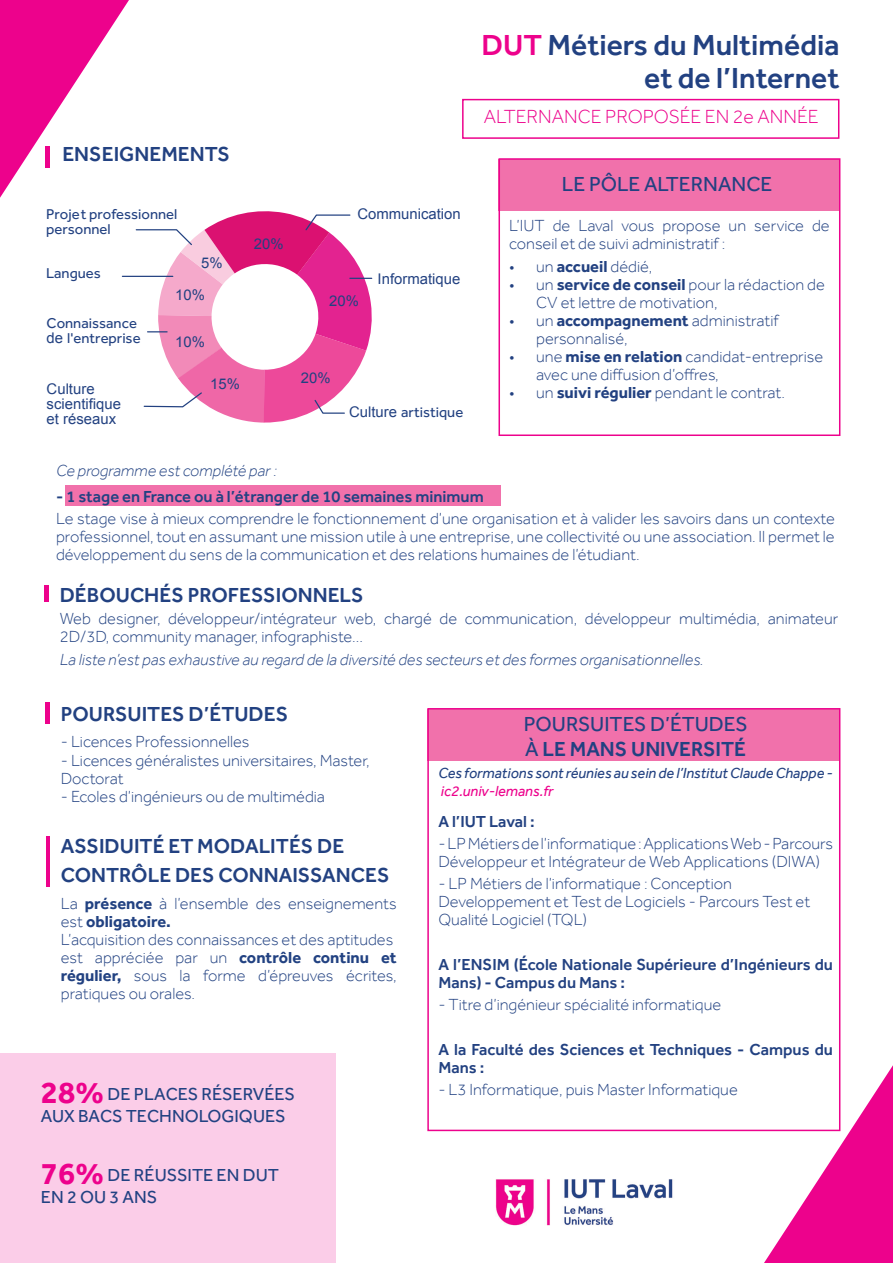
<style>
.page{position:relative;width:893px;height:1263px;background:#fff}
.page>*{position:absolute;margin:0;border:0;box-sizing:border-box;transform-origin:0 0}
.t1{font:500 30px/33px "Effra";color:#224181;text-align:right}
.t2{font:500 30px "Effra";color:#ed028c}
.t3{font:500 21px/25.2px "Effra";color:#224181;text-align:right}
.t4{font:21px "Effra";color:#224181}
.t5{font:300 19.5px "Effra";color:#ed028c}
.t6{font:18px/21.6px "Effra";color:#224282}
.t7{font:300 16.5px/18px "Effra";color:#224282}
.t8{font:300 16.5px/18px "Effra";color:#224181}
.t9{font:500 16.5px/18px "Effra";color:#224181}
.t10{font:italic 300 16.5px "Effra";color:#224282}
.t11{font:500 16.5px "Effra";color:#224282}
.t12{font:italic 15px "Effra";color:#224181}
.t13{font:italic 15px "Effra";color:#ed028c}
.t14{font:14.7px/15.1px "Effra";color:#224181}
.t15{font:14.7px/15.1px "Arial";color:#224181}
.s1{font-family:"Arial"}
.s2{font-weight:700}
.s3{font-weight:400}
.s4{font-weight:700;font-size:31.5px;color:#ed028c}
</style>
<div class="page">
<div style="left:66px;top:485px;width:435px;height:21px;background:#f171ab"></div>
<svg style="left:498px;top:158px;width:343px;height:278px"></svg>
<svg style="left:0;top:0;width:129px;height:198px"></svg>
<svg style="left:764px;top:1065px;width:129px;height:198px"></svg>
<svg style="left:427px;top:708px;width:414px;height:424px"></svg>
<hr style="left:46px;top:147px;width:4px;height:21px;background:#ed028c">
<div style="left:44px;top:585px;width:5px;height:16px;background:#ed028c"></div>
<div style="left:45px;top:703px;width:5px;height:21px;background:#ed028c"></div>
<img style="left:495px;top:1179px;width:178px;height:47px">
<div style="left:462px;top:99px;width:377px;height:40px;border:2px solid #ed028c"></div>
<hr style="left:47px;top:836px;width:3px;height:51px;background:#ed028c">
<div style="left:0;top:1053px;width:336px;height:210px;background:#fbcde8"></div>
<hr style="left:122px;top:276px;width:51px;height:1px;background:#224181">
<svg style="left:135px;top:211px;width:238px;height:212px"></svg>
<h1 class="t2" style="left:481px;top:27px;width:21px">DUT</h1>
<h1 class="t1" style="left:547px;top:28px;width:293px">Métiers du Multimédia et de l’Internet</h1>
<p class="t3" style="left:62px;top:141px;width:169px">enseignements</p>
<p class="t14" style="left:46px;top:206px;width:133px">PROJET PROFESSIONNEL<br>PERSONNEL</p>
<p class="t14" style="left:46px;top:265px;width:56px">LANGUES</p>
<p class="t15" style="left:201px;top:255px;width:23px">5%</p>
<p class="t14" style="left:47px;top:315px;width:96px">CONNAISSANCE <span class="s1">de</span> L'ENTREPRISE</p>
<p class="t15" style="left:47px;top:381px;width:76px">Culture scientifique et réseaux</p>
<p class="t15" style="left:175px;top:288px;width:31px">10%</p>
<p class="t15" style="left:175px;top:335px;width:31px">10%</p>
<p class="t15" style="left:210px;top:376px;width:31px">15%</p>
<p class="t15" style="left:254px;top:237px;width:31px">20%</p>
<p class="t15" style="left:357px;top:206px;width:105px">Communication</p>
<p class="t15" style="left:329px;top:293px;width:31px">20%</p>
<p class="t15" style="left:378px;top:271px;width:84px">Informatique</p>
<p class="t15" style="left:301px;top:371px;width:31px">20%</p>
<p class="t14" style="left:349px;top:404px;width:116px"><span class="s1">Culture</span> ARTISTIQUE</p>
<p class="t5" style="left:484px;top:104px;width:336px">ALTERNANCE PROPOSÉE EN 2e ANNÉE</p>
<p class="t4" style="left:562px;top:172px;width:212px">LE PÔLE ALTERNANCE</p>
<p class="t8" style="left:509px;top:217px;width:322px">L’IUT de Laval vous propose un service de conseil et de suivi administratif :</p>
<p class="t8" style="left:509px;top:257px;width:145px">• un <span class="s2">accueil</span> dédié,</p>
<p class="t8" style="left:536px;top:275px;width:290px;text-indent:-27px">• un <span class="s2">service de conseil</span> pour la rédaction de<br>CV et lettre de motivation,</p>
<p class="t8" style="left:536px;top:311px;width:244px;text-indent:-27px">• un <span class="s2">accompagnement</span> administratif personnalisé,</p>
<p class="t8" style="left:536px;top:347px;width:289px;text-indent:-27px">• une <span class="s2">mise en relation</span> candidat-entreprise avec une diffusion d’offres,</p>
<p class="t8" style="left:509px;top:383px;width:277px">• un <span class="s2">suivi régulier</span> pendant le contrat.</p>
<p class="t10" style="left:56px;top:460px;width:222px">Ce programme est complété par :</p>
<p class="t11" style="left:56px;top:487px;width:429px">- 1 stage en France ou à l’étranger de 10 semaines minimum</p>
<p class="t7" style="left:56px;top:510px;width:780px;text-align:justify">Le stage vise à mieux comprendre le fonctionnement d’une organisation et à valider les savoirs dans un contexte professionnel, tout en assumant une mission utile à une entreprise, une collectivité ou une association. Il permet le développement du sens de la communication et des relations humaines de l’étudiant.</p>
<p class="t3" style="left:60px;top:582px;width:305px">débouchés professionnels</p>
<p class="t7" style="left:60px;top:610px;width:780px">Web designer, développeur/intégrateur web, chargé de communication, développeur multimédia, animateur<br>2D/3D, community manager, infographiste...</p>
<p class="t10" style="left:60px;top:649px;width:645px">La liste n’est pas exhaustive au regard de la diversité des secteurs et des formes organisationnelles.</p>
<p class="t3" style="left:61px;top:701px;width:229px">poursuites d’études</p>
<p class="t7" style="left:61px;top:733px;width:190px">- Licences Professionnelles</p>
<p class="t7" style="left:61px;top:751px;width:310px">- Licences généralistes universitaires, Master,<br>Doctorat</p>
<p class="t7" style="left:61px;top:787px;width:266px">- Ecoles d’ingénieurs ou de multimédia</p>
<p class="t4" style="left:524px;top:711px;width:173px">POURSUITES D’ÉTUD</p>
<p class="t3" style="left:525px;top:711px;width:224px"><span class="s3">ES<br>À</span> le mans université</p>
<p class="t12" style="left:438px;top:764px;width:396px">Ces formations sont réunies au sein de l’Institut Claude Chappe -</p>
<p class="t13" style="left:441px;top:782px;width:114px">ic2.univ-lemans.fr</p>
<p class="t9" style="left:438px;top:812px;width:32px">A l’IUT</p>
<p class="t9" style="left:489px;top:812px;width:47px">Laval :</p>
<p class="t8" style="left:438px;top:834px;width:396px">- LP Métiers de l’informatique : Applications Web - Parcours<br>Développeur et Intégrateur de Web Applications (DIWA)</p>
<p class="t8" style="left:438px;top:875px;width:373px">- LP Métiers de l’informatique : Conception<br>Developpement et Test de Logiciels - Parcours Test et<br>Qualité Logiciel (TQL)</p>
<p class="t9" style="left:438px;top:955px;width:34px">A l’ENSIM</p>
<p class="t3" style="left:61px;top:833px;width:151px">assiduitÉ ET MODALITÉ</p>
<p class="t3" style="left:301px;top:833px;width:30px">s DE</p>
<p class="t3" style="left:61px;top:862px;width:29px">CONTR</p>
<p class="t3" style="left:131px;top:862px;width:58px">ÔLE DES</p>
<p class="t3" style="left:218px;top:862px;width:28px">CONNAISSAN</p>
<p class="t3" style="left:351px;top:862px;width:27px">CES</p>
<p class="t7" style="left:61px;top:895px;width:337px">La <span class="s2">présence</span> à l’ensemble des enseignements est <span class="s2">obligatoire.<br></span>L’acquisition des connaissances et des aptitudes est appréciée par un <span class="s2">contrôle continu et régulier,</span> sous la forme d’épreuves écrites, pratiques ou orales.</p>
<p class="t9" style="left:438px;top:955px;width:396px;text-indent:75px">(École Nationale Supérieure d’Ingénieurs du<br>Mans) - Campus du Mans :</p>
<p class="t7" style="left:438px;top:995px;width:284px">- Titre d’ingénieur spécialité informatique</p>
<p class="t9" style="left:438px;top:1040px;width:396px">A la Faculté des Sciences et Techniques - Campus du<br>Mans :</p>
<p class="t7" style="left:438px;top:1080px;width:301px">- L3 Informatique, puis Master Informatique</p>
<p class="t6" style="left:41px;top:1083px;width:105px"><span class="s4">28%</span>DE PLAC</p>
<p class="t6" style="left:178px;top:1083px;width:118px">ES RÉSERVÉES</p>
<p class="t6" style="left:41px;top:1104px;width:49px">AU X BAC</p>
<p class="t6" style="left:112px;top:1104px;width:175px">S TECHNOLOGIQUES</p>
<p class="t6" style="left:41px;top:1164px;width:240px"><span class="s4">76%</span> DE RÉUSSITE EN DUT<br>EN 2 OU 3 ANS</p>
</div>
